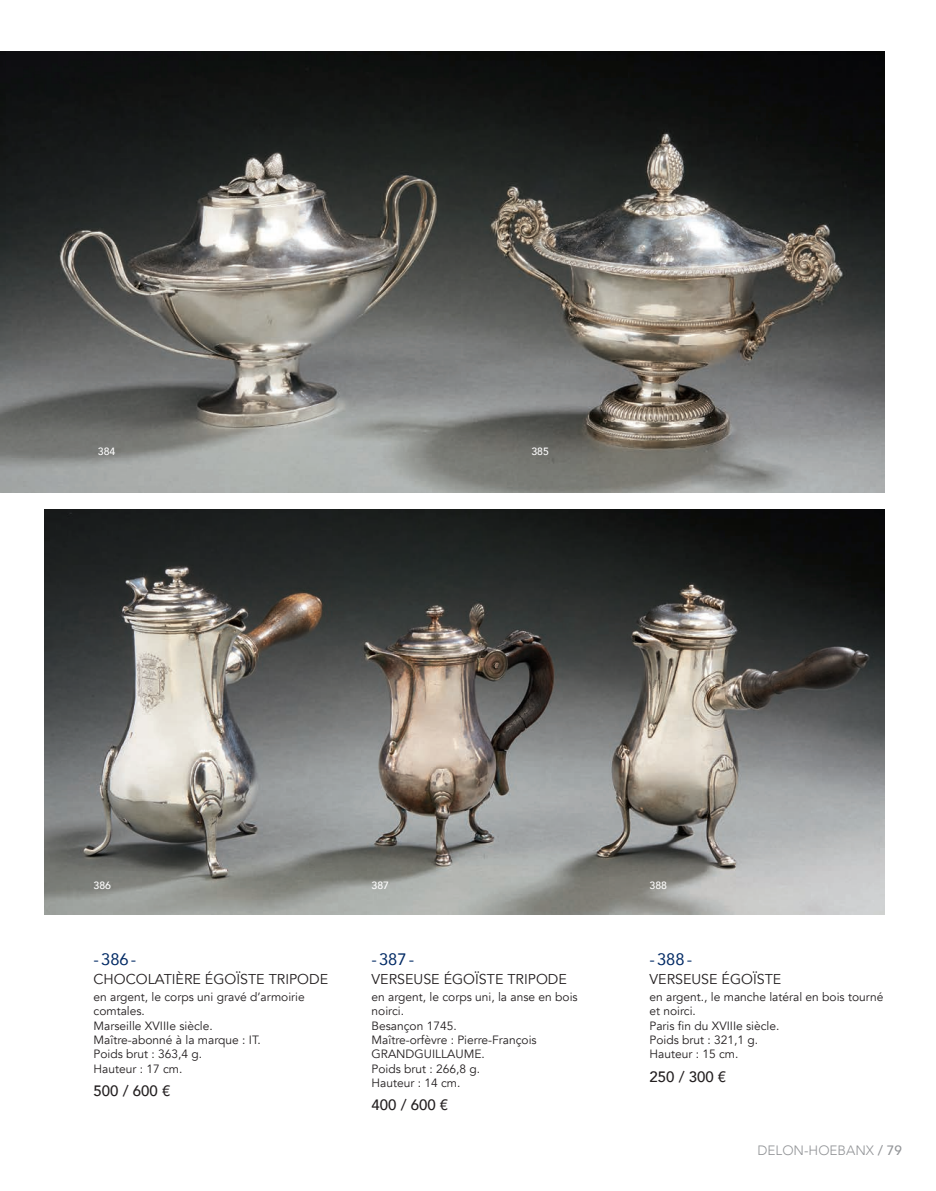
<style>
.page{position:relative;width:936px;height:1191px;background:#fff}
.page>*{position:absolute;margin:0;border:0;box-sizing:border-box;transform-origin:0 0}
.t1{font:16.5px "Avenir";color:#002964}
.t2{font:500 15px "Avenir";color:#231f20}
.t3{font:14.25px "Avenir";color:#231f20}
.t4{font:300 13.5px "Avenir";color:#939598}
.t5{font:12px/14.4px "Avenir";color:#231f20}
.t6{font:500 10.5px "Avenir";color:#fff}
.s1{font-weight:500}
</style>
<div class="page">
<img style="left:0;top:51px;width:884px;height:441px">
<img style="left:45px;top:509px;width:839px;height:405px">
<p class="t6" style="left:98px;top:442px;width:19px">384</p>
<p class="t6" style="left:531px;top:442px;width:19px">385</p>
<p class="t6" style="left:94px;top:876px;width:19px">386</p>
<p class="t6" style="left:371px;top:876px;width:19px">387</p>
<p class="t6" style="left:649px;top:876px;width:19px">388</p>
<h1 class="t1" style="left:94px;top:945px;width:44px">-386-</h1>
<p class="t3" style="left:94px;top:971px;width:236px">CHOCOLATIÈRE ÉGOÏSTE TRIPODE</p>
<p class="t5" style="left:94px;top:989px;width:213px">en argent, le corps uni gravé d’armoirie comtales.<br>Marseille XVIIIe siècle.<br>Maître-abonné à la marque : IT.<br>Poids brut : 363,4 g.<br>Hauteur : 17 cm.</p>
<p class="t2" style="left:94px;top:1077px;width:78px">500 / 600 €</p>
<h1 class="t1" style="left:371px;top:945px;width:44px">-387-</h1>
<p class="t3" style="left:371px;top:971px;width:197px">VERSEUSE ÉGOÏSTE TRIPODE</p>
<p class="t5" style="left:371px;top:989px;width:208px">en argent, le corps uni, la anse en bois noirci.<br>Besançon 1745.<br>Maître-orfèvre : Pierre-François<br>GRANDGUILLAUME.<br>Poids brut : 266,8 g.<br>Hauteur : 14 cm.</p>
<p class="t2" style="left:371px;top:1092px;width:78px">400 / 600 €</p>
<h1 class="t1" style="left:649px;top:945px;width:44px">-388-</h1>
<p class="t3" style="left:649px;top:971px;width:133px">VERSEUSE ÉGOÏSTE</p>
<p class="t5" style="left:649px;top:989px;width:235px">en argent., le manche latéral en bois tourné et noirci.<br>Paris fin du XVIIIe siècle.<br>Poids brut : 321,1 g.<br>Hauteur : 15 cm.</p>
<p class="t2" style="left:649px;top:1063px;width:78px">250 / 300 €</p>
<p class="t4" style="left:757px;top:1142px;width:146px">DELON-HOEBANX <span class="s1">/ 79</span></p>
</div>
